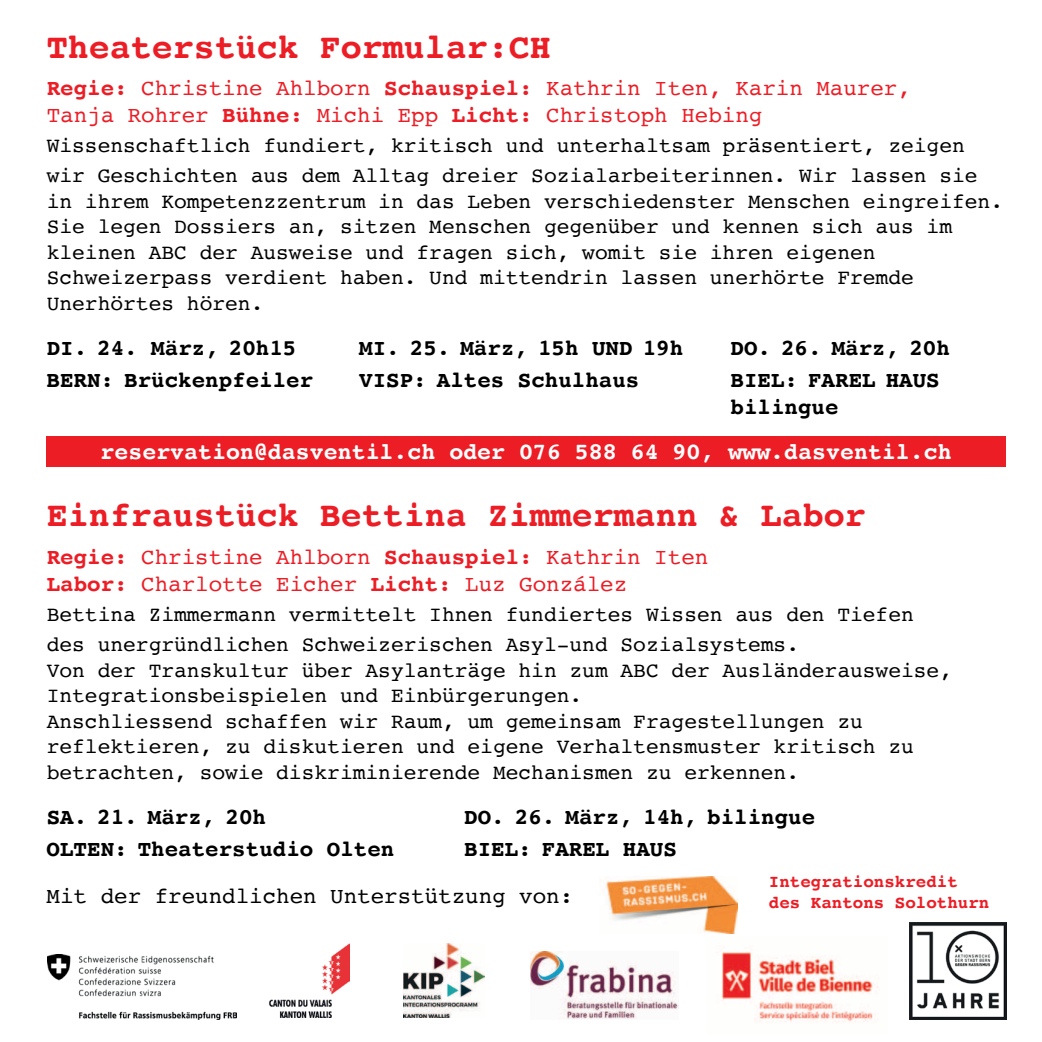
<style>
.page{position:relative;width:1042px;height:1042px;background:#fff}
.page>*{position:absolute;margin:0;border:0;box-sizing:border-box;transform-origin:0 0}
.t1{font:700 35px "Courier";color:#ec1d25}
.t2{font:700 23.25px "Courier";color:#fff}
.t3{font:22.5px/27px "Courier";color:#ec1d25}
.t4{font:700 22.5px/27px "Courier";color:#000001}
.t5{font:22.5px "Courier";color:#000001}
.t6{font:21.25px/25.5px "Courier";color:#000001}
.t7{font:700 17.5px/21px "Courier";color:#ec1d25}
.s1{font-weight:700}
</style>
<div class="page">
<img style="left:48px;top:955px;width:188px;height:64px">
<img style="left:530px;top:952px;width:148px;height:67px">
<img style="left:606px;top:876px;width:131px;height:57px">
<img style="left:269px;top:943px;width:80px;height:74px">
<img style="left:403px;top:943px;width:81px;height:74px">
<img style="left:716px;top:946px;width:163px;height:77px">
<img style="left:909px;top:922px;width:97px;height:97px">
<div style="left:47px;top:436px;width:959px;height:31px;background:#ec1d25"></div>
<h1 class="t1" style="left:47px;top:19px;width:506px">Theaterstück Formular:CH</h1>
<p class="t3" style="left:47px;top:74px;width:866px"><span class="s1">Regie:</span> Christine Ahlborn <span class="s1">Schauspiel:</span> Kathrin Iten, Karin Maurer,<br>Tanja Rohrer <span class="s1">Bühne:</span> Michi Epp <span class="s1">Licht:</span> Christoph Hebing</p>
<p class="t6" style="left:47px;top:130px;width:932px;line-height:30px">Wissenschaftlich fundiert, kritisch und unterhaltsam präsentiert, zeigen wir Geschichten aus dem Alltag dreier Sozialarbeiterinnen. Wir lassen sie</p>
<p class="t6" style="left:47px;top:188px;width:958px">in ihrem Kompetenzzentrum in das Leben verschiedenster Menschen eingreifen.<br>Sie legen Dossiers an, sitzen Menschen gegenüber und kennen sich aus im kleinen ABC der Ausweise und fragen sich, womit sie ihren eigenen Schweizerpass verdient haben. Und mittendrin lassen unerhörte Fremde Unerhörtes hören.</p>
<p class="t4" style="left:47px;top:333px;width:251px">DI. 24. März, 20h15</p>
<p class="t4" style="left:359px;top:333px;width:325px">MI. 25. März, 15h UND 19h</p>
<p class="t4" style="left:730px;top:333px;width:221px">DO. 26. März, 20h</p>
<p class="t4" style="left:47px;top:366px;width:268px">BERN: Brückenpfeiler</p>
<p class="t4" style="left:359px;top:366px;width:282px">VISP: Altes Schulhaus</p>
<p class="t4" style="left:730px;top:366px;width:211px">BIEL: FAREL HAUS bilingue</p>
<p class="t2" style="left:101px;top:432px;width:852px">reservation@dasventil.ch oder 076 588 64 90, www.dasventil.ch</p>
<h1 class="t1" style="left:47px;top:487px;width:821px">Einfraustück Bettina Zimmermann &amp; Labor</h1>
<p class="t3" style="left:47px;top:543px;width:663px"><span class="s1">Regie:</span> Christine Ahlborn <span class="s1">Schauspiel:</span> Kathrin Iten<br><span class="s1">Labor:</span> Charlotte Eicher <span class="s1">Licht:</span> Luz González</p>
<p class="t6" style="left:47px;top:599px;width:868px;line-height:30px">Bettina Zimmermann vermittelt Ihnen fundiertes Wissen aus den Tiefen des unergründlichen Schweizerischen Asyl-und Sozialsystems.</p>
<p class="t6" style="left:47px;top:656px;width:907px">Von der Transkultur über Asylanträge hin zum ABC der Ausländerausweise, Integrationsbeispielen und Einbürgerungen.<br>Anschliessend schaffen wir Raum, um gemeinsam Fragestellungen zu reflektieren, zu diskutieren und eigene Verhaltensmuster kritisch zu betrachten, sowie diskriminierende Mechanismen zu erkennen.</p>
<p class="t4" style="left:47px;top:802px;width:221px">SA. 21. März, 20h</p>
<p class="t4" style="left:464px;top:802px;width:352px">DO. 26. März, 14h, bilingue</p>
<p class="t4" style="left:47px;top:834px;width:349px">OLTEN: Theaterstudio Olten</p>
<p class="t4" style="left:464px;top:834px;width:214px">BIEL: FAREL HAUS</p>
<p class="t5" style="left:47px;top:878px;width:528px">Mit der freundlichen Unterstützung von:</p>
<p class="t7" style="left:769px;top:870px;width:222px">Integrationskredit des Kantons Solothurn</p>
</div>
